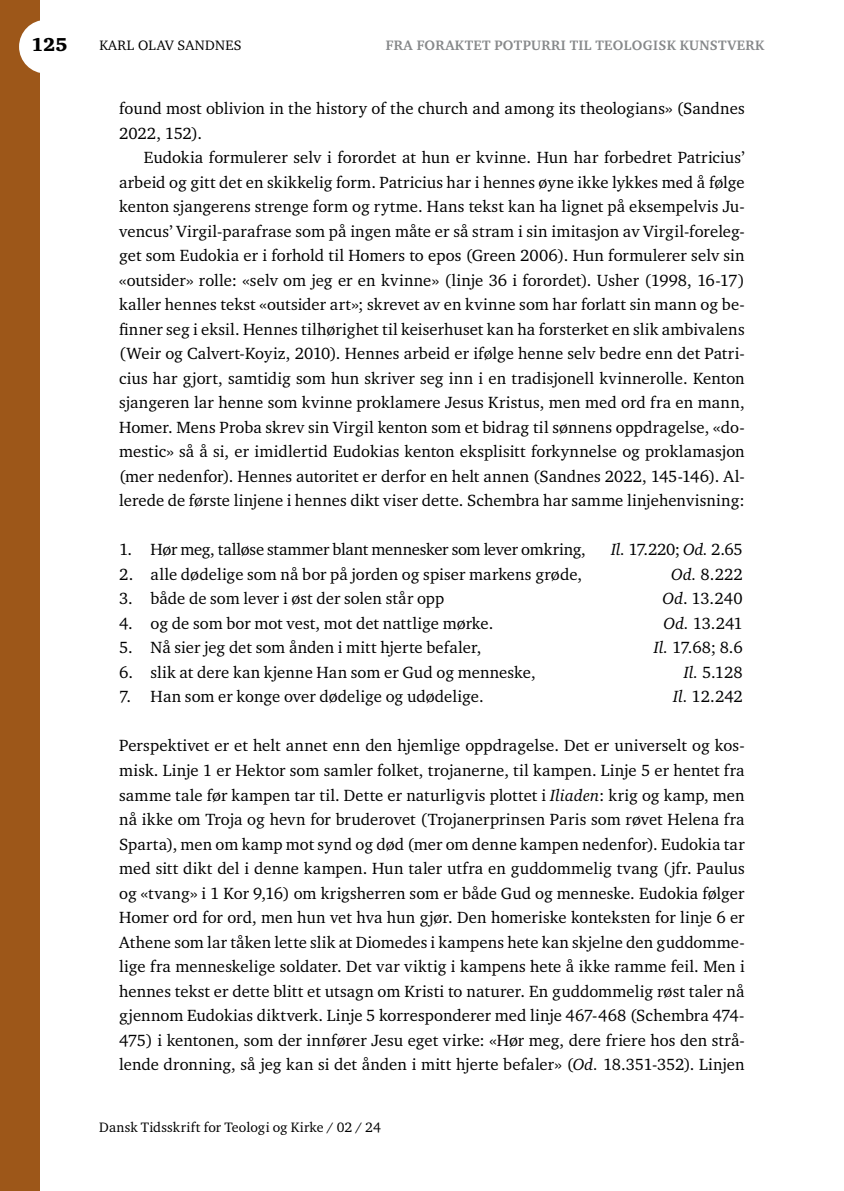
<style>
.page{position:relative;width:844px;height:1191px;background:#fff}
.page>*{position:absolute;margin:0;border:0;box-sizing:border-box;transform-origin:0 0}
.t1{font:900 19.25px "Charter ITC Std";color:#000}
.t2{font:16.62px/24.5px "Charter ITC Std";color:#000;text-align:justify}
.t3{font:14px "Charter ITC Std";letter-spacing:.015em;color:#000}
.t4{font:700 14px "Charter ITC Std";letter-spacing:.025em;color:#86888a}
.s1{font-style:italic}
</style>
<div class="page">
<div style="left:0;top:0;width:40px;height:1191px;background:#9d5719"></div>
<div style="left:19px;top:20px;width:54px;height:54px;background:#fff;border-radius:50%"></div>
<p class="t1" style="left:31px;top:33px;width:38px">125</p>
<p class="t3" style="left:99px;top:37px;width:144px">KARL OLAV SANDNES</p>
<p class="t4" style="left:386px;top:37px;width:380px">FRA FORAKTET POTPURRI TIL TEOLOGISK KUNSTVERK</p>
<p class="t2" style="left:119px;top:96px;width:627px">found most oblivion in the history of the church and among its theologians» (Sandnes<br>2022, 152).</p>
<p class="t2" style="left:119px;top:145px;width:627px;text-indent:25px">Eudokia formulerer selv i forordet at hun er kvinne. Hun har forbedret Patricius’ arbeid og gitt det en skikkelig form. Patricius har i hennes øyne ikke lykkes med å følge kenton sjangerens strenge form og rytme. Hans tekst kan ha lignet på eksempelvis Ju&shy;vencus’ Virgil-parafrase som på ingen måte er så stram i sin imitasjon av Virgil-foreleg&shy;get som Eudokia er i forhold til Homers to epos (Green 2006). Hun formulerer selv sin «outsider» rolle: «selv om jeg er en kvinne» (linje 36 i forordet). Usher (1998, 16-17) kaller hennes tekst «outsider art»; skrevet av en kvinne som har forlatt sin mann og be&shy;finner seg i eksil. Hennes tilhørighet til keiserhuset kan ha forsterket en slik ambivalens (Weir og Calvert-Koyiz, 2010). Hennes arbeid er ifølge henne selv bedre enn det Patri&shy;cius har gjort, samtidig som hun skriver seg inn i en tradisjonell kvinnerolle. Kenton sjangeren lar henne som kvinne proklamere Jesus Kristus, men med ord fra en mann, Homer. Mens Proba skrev sin Virgil kenton som et bidrag til sønnens oppdragelse, «do&shy;mestic» så å si, er imidlertid Eudokias kenton eksplisitt forkynnelse og proklamasjon (mer nedenfor). Hennes autoritet er derfor en helt annen (Sandnes 2022, 145-146). Al&shy;lerede de første linjene i hennes dikt viser dette. Schembra har samme linjehenvisning:</p>
<p class="t2" style="left:119px;top:537px;width:468px">1. Hør meg, talløse stammer blant mennesker som lever omkring,</p>
<p class="t2" style="left:611px;top:537px;width:133px"><span class="s1">Il.</span> 17.220; <span class="s1">Od.</span> 2.65</p>
<p class="t2" style="left:119px;top:561px;width:464px">2. alle dødelige som nå bor på jorden og spiser markens grøde,</p>
<p class="t2" style="left:671px;top:561px;width:73px"><span class="s1">Od.</span> 8.222</p>
<p class="t2" style="left:119px;top:586px;width:326px">3. både de som lever i øst der solen står opp</p>
<p class="t2" style="left:662px;top:586px;width:82px"><span class="s1">Od</span>. 13.240</p>
<p class="t2" style="left:119px;top:610px;width:376px">4. og de som bor mot vest, mot det nattlige mørke.</p>
<p class="t2" style="left:663px;top:610px;width:81px"><span class="s1">Od.</span> 13.241</p>
<p class="t2" style="left:119px;top:635px;width:364px">5. Nå sier jeg det som ånden i mitt hjerte befaler,</p>
<p class="t2" style="left:653px;top:635px;width:90px"><span class="s1">Il.</span> 17.68; 8.6</p>
<p class="t2" style="left:119px;top:659px;width:418px">6. slik at dere kan kjenne Han som er Gud og menneske,</p>
<p class="t2" style="left:683px;top:659px;width:60px"><span class="s1">Il.</span> 5.128</p>
<p class="t2" style="left:119px;top:684px;width:366px">7. Han som er konge over dødelige og udødelige.</p>
<p class="t2" style="left:673px;top:684px;width:71px"><span class="s1">Il.</span> 12.242</p>
<p class="t2" style="left:119px;top:733px;width:627px">Perspektivet er et helt annet enn den hjemlige oppdragelse. Det er universelt og kos&shy;misk. Linje 1 er Hektor som samler folket, trojanerne, til kampen. Linje 5 er hentet fra samme tale før kampen tar til. Dette er naturligvis plottet i <span class="s1">Iliaden</span>: krig og kamp, men nå ikke om Troja og hevn for bruderovet (Trojanerprinsen Paris som røvet Helena fra Sparta), men om kamp mot synd og død (mer om denne kampen nedenfor). Eudokia tar med sitt dikt del i denne kampen. Hun taler utfra en guddommelig tvang (jfr. Paulus og «tvang» i 1 Kor 9,16) om krigsherren som er både Gud og menneske. Eudokia følger Homer ord for ord, men hun vet hva hun gjør. Den homeriske konteksten for linje 6 er Athene som lar tåken lette slik at Diomedes i kampens hete kan skjelne den guddomme&shy;lige fra menneskelige soldater. Det var viktig i kampens hete å ikke ramme feil. Men i hennes tekst er dette blitt et utsagn om Kristi to naturer. En guddommelig røst taler nå gjennom Eudokias diktverk. Linje 5 korresponderer med linje 467-468 (Schembra 474- 475) i kentonen, som der innfører Jesu eget virke: «Hør meg, dere friere hos den strå&shy;lende dronning, så jeg kan si det ånden i mitt hjerte befaler» (<span class="s1">Od.</span> 18.351-352). Linjen</p>
<p class="t3" style="left:99px;top:1118px;width:283px">Dansk Tidsskrift for Teologi og Kirke / 02 / 24</p>
</div>
